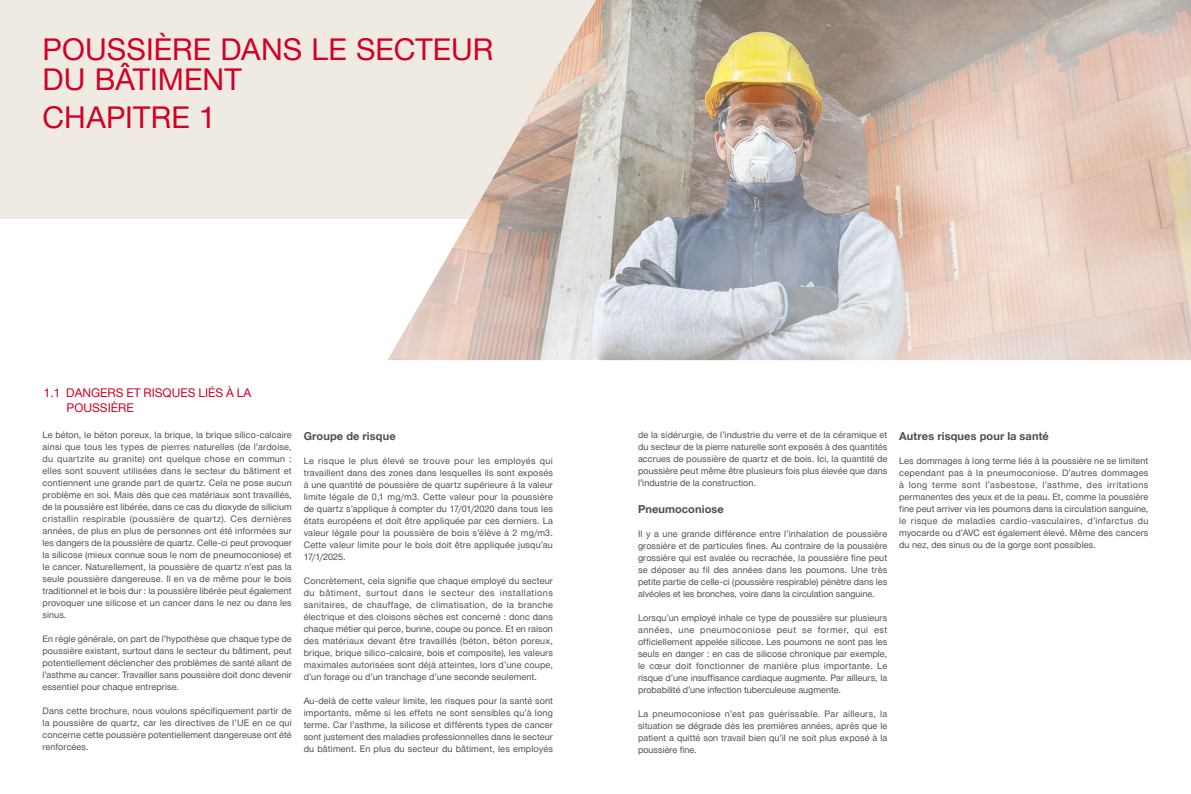
<style>
.page{position:relative;width:1191px;height:794px;background:#fff}
.page>*{position:absolute;margin:0;border:0;box-sizing:border-box;transform-origin:0 0}
.t1{font:30px/30px "Hilti";letter-spacing:.005em;color:#d20024}
.t2{font:12px/15px "Hilti";color:#d20024}
.t3{font:700 11px "Hilti";letter-spacing:.01em;color:#514c51}
.t4{font:9px/12px "Hilti";letter-spacing:.01em;color:#514c51;text-align:justify}
</style>
<div class="page">
<div style="left:0;top:0;width:615px;height:218px;background:#efebe3"></div>
<img style="left:387px;top:0;width:804px;height:360px">
<h1 class="t1" style="left:43px;top:34px;width:452px">POUSSIÈRE DANS LE SECTEUR<br>DU BÂTIMENT</h1>
<h1 class="t1" style="left:43px;top:103px;width:175px">CHAPITRE 1</h1>
<h2 class="t2" style="left:67px;top:385px;width:186px;text-indent:-23px">1.1 DANGERS ET RISQUES LIÉS À LA<br>POUSSIÈRE</h2>
<p class="t4" style="left:43px;top:429px;width:251px">Le béton, le béton poreux, la brique, la brique silico-calcaire ainsi que tous les types de pierres naturelles (de l’ardoise, du quartzite au granite) ont quelque chose en commun : elles sont souvent utilisées dans le secteur du bâtiment et contiennent une grande part de quartz. Cela ne pose aucun problème en soi. Mais dès que ces matériaux sont travaillés, de la poussière est libérée, dans ce cas du dioxyde de silicium cristallin respirable (poussière de quartz). Ces dernières années, de plus en plus de personnes ont été informées sur les dangers de la poussière de quartz. Celle-ci peut provoquer la silicose (mieux connue sous le nom de pneumoconiose) et le cancer. Naturellement, la poussière de quartz n’est pas la seule poussière dangereuse. Il en va de même pour le bois traditionnel et le bois dur : la poussière libérée peut également provoquer une silicose et un cancer dans le nez ou dans les sinus.</p>
<p class="t4" style="left:43px;top:633px;width:251px">En règle générale, on part de l’hypothèse que chaque type de poussière existant, surtout dans le secteur du bâtiment, peut potentiellement déclencher des problèmes de santé allant de l’asthme au cancer. Travailler sans poussière doit donc devenir essentiel pour chaque entreprise.</p>
<p class="t4" style="left:43px;top:705px;width:251px">Dans cette brochure, nous voulons spécifiquement partir de la poussière de quartz, car les directives de l’UE en ce qui concerne cette poussière potentiellement dangereuse ont été renforcées.</p>
<p class="t3" style="left:304px;top:429px;width:94px">Groupe de risque</p>
<p class="t4" style="left:304px;top:455px;width:251px">Le risque le plus élevé se trouve pour les employés qui travaillent dans des zones dans lesquelles ils sont exposés à une quantité de poussière de quartz supérieure à la valeur limite légale de 0,1 mg/m3. Cette valeur pour la poussière de quartz s’applique à compter du 17/01/2020 dans tous les états européens et doit être appliquée par ces derniers. La valeur légale pour la poussière de bois s’élève à 2 mg/m3.<br>Cette valeur limite pour le bois doit être appliquée jusqu’au 17/1/2025.</p>
<p class="t4" style="left:304px;top:574px;width:251px">Concrètement, cela signifie que chaque employé du secteur du bâtiment, surtout dans le secteur des installations sanitaires, de chauffage, de climatisation, de la branche électrique et des cloisons sèches est concerné : donc dans chaque métier qui perce, burine, coupe ou ponce. Et en raison des matériaux devant être travaillés (béton, béton poreux, brique, brique silico-calcaire, bois et composite), les valeurs maximales autorisées sont déjà atteintes, lors d’une coupe, d’un forage ou d’un tranchage d’une seconde seulement.</p>
<p class="t4" style="left:304px;top:694px;width:251px">Au-delà de cette valeur limite, les risques pour la santé sont importants, même si les effets ne sont sensibles qu’à long terme. Car l’asthme, la silicose et différents types de cancer sont justement des maladies professionnelles dans le secteur du bâtiment. En plus du secteur du bâtiment, les employés</p>
<p class="t4" style="left:638px;top:429px;width:251px">de la sidérurgie, de l’industrie du verre et de la céramique et du secteur de la pierre naturelle sont exposés à des quantités accrues de poussière de quartz et de bois. Ici, la quantité de poussière peut même être plusieurs fois plus élevée que dans l’industrie de la construction.</p>
<p class="t3" style="left:638px;top:503px;width:87px">Pneumoconiose</p>
<p class="t4" style="left:638px;top:528px;width:251px">Il y a une grande différence entre l’inhalation de poussière grossière et de particules fines. Au contraire de la poussière grossière qui est avalée ou recrachée, la poussière fine peut se déposer au fil des années dans les poumons. Une très petite partie de celle-ci (poussière respirable) pénètre dans les alvéoles et les bronches, voire dans la circulation sanguine.</p>
<p class="t4" style="left:638px;top:612px;width:251px">Lorsqu’un employé inhale ce type de poussière sur plusieurs années, une pneumoconiose peut se former, qui est officiellement appelée silicose. Les poumons ne sont pas les seuls en danger : en cas de silicose chronique par exemple, le cœur doit fonctionner de manière plus importante. Le risque d’une insuffisance cardiaque augmente. Par ailleurs, la probabilité d’une infection tuberculeuse augmente.</p>
<p class="t4" style="left:638px;top:708px;width:251px">La pneumoconiose n’est pas guérissable. Par ailleurs, la situation se dégrade dès les premières années, après que le patient a quitté son travail bien qu’il ne soit plus exposé à la poussière fine.</p>
<p class="t3" style="left:899px;top:429px;width:151px">Autres risques pour la santé</p>
<p class="t4" style="left:899px;top:455px;width:251px">Les dommages à long terme liés à la poussière ne se limitent cependant pas à la pneumoconiose. D’autres dommages à long terme sont l’asbestose, l’asthme, des irritations permanentes des yeux et de la peau. Et, comme la poussière fine peut arriver via les poumons dans la circulation sanguine, le risque de maladies cardio-vasculaires, d’infarctus du myocarde ou d’AVC est également élevé. Même des cancers du nez, des sinus ou de la gorge sont possibles.</p>
</div>
